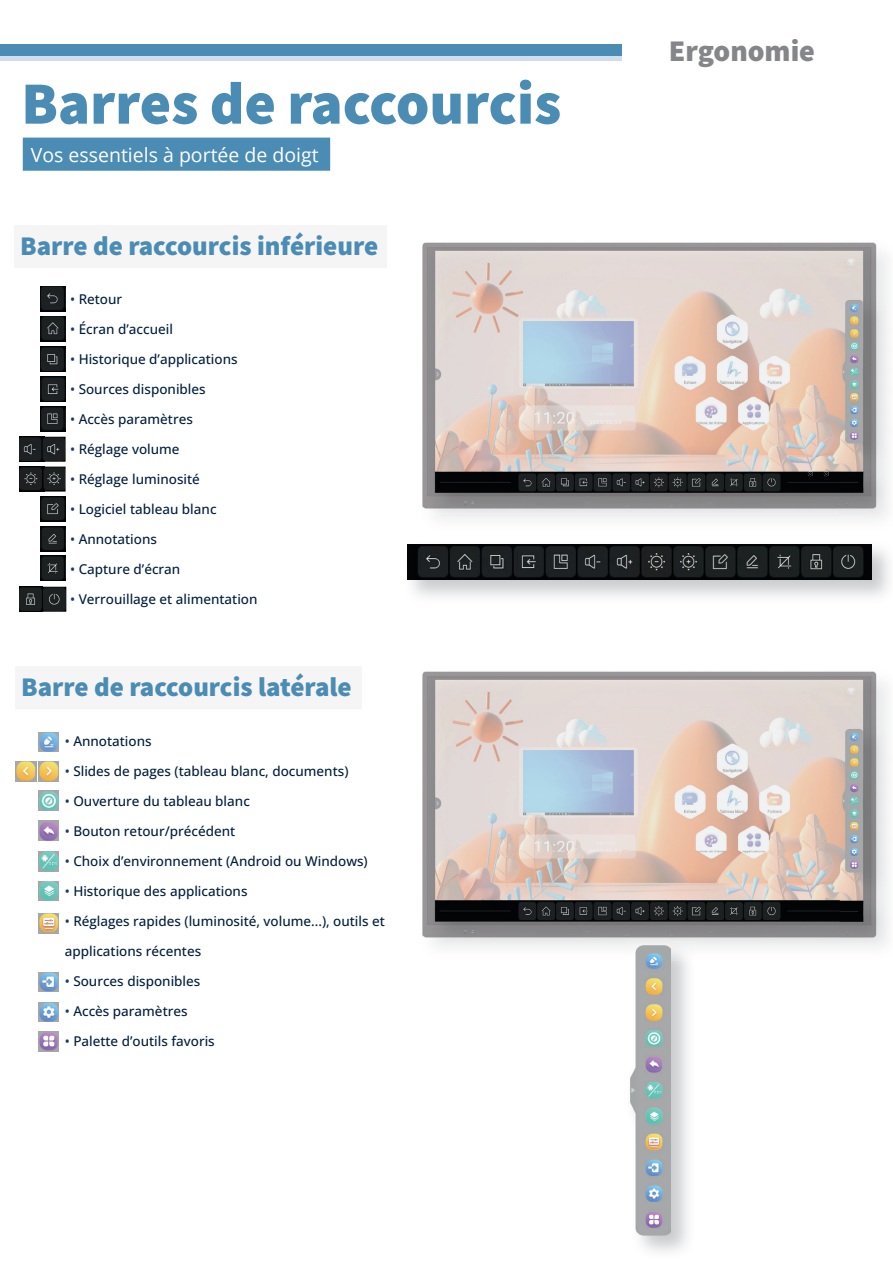
<style>
.page{position:relative;width:893px;height:1263px;background:#fff}
.page>*{position:absolute;margin:0;border:0;box-sizing:border-box;transform-origin:0 0}
.t1{font:900 60px "Source Sans Pro";color:#4b8cb4}
.t2{font:900 30px "Source Sans Pro";color:#848689}
.t3{font:900 27px "Source Sans Pro";color:#4b8cb4}
.t4{font:19.5px "Open Sans";color:#fff}
.t5{font:500 13.5px "Open Sans";color:#001d3d}
.s1{color:#1d3868}
</style>
<div class="page">
<div style="left:15px;top:225px;width:372px;height:43px;background:#f5f5f6"></div>
<div style="left:15px;top:666px;width:346px;height:43px;background:#f5f5f6"></div>
<div style="left:0;top:44px;width:622px;height:12px;background:#4b8cb4"></div>
<hr style="left:0;top:56px;width:622px;height:4px;background:#cfddee">
<img style="left:422px;top:242px;width:470px;height:271px">
<svg style="left:808px;top:471px;width:5px;height:5px"></svg>
<svg style="left:824px;top:471px;width:5px;height:5px"></svg>
<img style="left:407px;top:548px;width:482px;height:49px">
<img style="left:407px;top:544px;width:465px;height:35px">
<img style="left:40px;top:286px;width:26px;height:25px">
<img style="left:40px;top:316px;width:26px;height:25px">
<img style="left:40px;top:347px;width:26px;height:25px">
<img style="left:40px;top:377px;width:26px;height:25px">
<img style="left:40px;top:406px;width:26px;height:25px">
<img style="left:19px;top:437px;width:47px;height:25px">
<img style="left:19px;top:467px;width:47px;height:25px">
<img style="left:40px;top:496px;width:26px;height:25px">
<img style="left:40px;top:526px;width:26px;height:25px">
<img style="left:40px;top:556px;width:26px;height:25px">
<img style="left:19px;top:587px;width:47px;height:25px">
<img style="left:41px;top:587px;width:2px;height:25px">
<img style="left:40px;top:437px;width:4px;height:25px">
<img style="left:40px;top:467px;width:4px;height:25px">
<img style="left:422px;top:671px;width:470px;height:271px">
<img style="left:629px;top:940px;width:42px;height:302px">
<img style="left:38px;top:732px;width:21px;height:20px">
<img style="left:38px;top:761px;width:21px;height:20px">
<img style="left:38px;top:791px;width:21px;height:20px">
<img style="left:38px;top:821px;width:21px;height:20px">
<img style="left:38px;top:851px;width:21px;height:20px">
<img style="left:38px;top:881px;width:21px;height:20px">
<img style="left:38px;top:913px;width:21px;height:20px">
<img style="left:38px;top:972px;width:21px;height:20px">
<img style="left:38px;top:1002px;width:21px;height:20px">
<img style="left:38px;top:1031px;width:21px;height:20px">
<img style="left:16px;top:761px;width:20px;height:20px">
<div style="left:22px;top:137px;width:309px;height:34px;background:#4b8cb4"></div>
<h1 class="t1" style="left:21px;top:62px;width:541px">Barres de raccourcis</h1>
<h3 class="t4" style="left:31px;top:141px;width:289px">Vos essentiels à portée de doigt</h3>
<h3 class="t3" style="left:20px;top:228px;width:360px">Barre de raccourcis inférieure</h3>
<p class="t5" style="left:70px;top:289px;width:54px"><span class="s1">•</span> Retour</p>
<p class="t5" style="left:70px;top:319px;width:104px"><span class="s1">•</span> Écran d’accueil</p>
<p class="t5" style="left:70px;top:349px;width:169px"><span class="s1">•</span> Historique d’applications</p>
<p class="t5" style="left:70px;top:379px;width:137px"><span class="s1">•</span> Sources disponibles</p>
<p class="t5" style="left:70px;top:409px;width:124px"><span class="s1">•</span> Accès paramètres</p>
<p class="t5" style="left:70px;top:439px;width:111px"><span class="s1">•</span> Réglage volume</p>
<p class="t5" style="left:70px;top:469px;width:131px"><span class="s1">•</span> Réglage luminosité</p>
<p class="t5" style="left:70px;top:499px;width:148px"><span class="s1">•</span> Logiciel tableau blanc</p>
<p class="t5" style="left:70px;top:529px;width:88px"><span class="s1">•</span> Annotations</p>
<p class="t5" style="left:70px;top:559px;width:112px"><span class="s1">•</span> Capture d’écran</p>
<p class="t5" style="left:70px;top:589px;width:189px"><span class="s1">•</span> Verrouillage et alimentation</p>
<h3 class="t3" style="left:21px;top:669px;width:332px">Barre de raccourcis latérale</h3>
<p class="t5" style="left:65px;top:732px;width:88px"><span class="s1">•</span> Annotations</p>
<p class="t5" style="left:65px;top:762px;width:285px"><span class="s1">•</span> Slides de pages (tableau blanc, documents)</p>
<p class="t5" style="left:65px;top:792px;width:187px"><span class="s1">•</span> Ouverture du tableau blanc</p>
<p class="t5" style="left:65px;top:822px;width:172px"><span class="s1">•</span> Bouton retour/précédent</p>
<p class="t5" style="left:65px;top:852px;width:304px"><span class="s1">•</span> Choix d’environnement (Android ou Windows)</p>
<p class="t5" style="left:65px;top:882px;width:184px"><span class="s1">•</span> Historique des applications</p>
<p class="t5" style="left:65px;top:912px;width:322px"><span class="s1">•</span> Réglages rapides (luminosité, volume...), outils et</p>
<p class="t5" style="left:65px;top:942px;width:138px">applications récentes</p>
<p class="t5" style="left:65px;top:972px;width:137px"><span class="s1">•</span> Sources disponibles</p>
<p class="t5" style="left:65px;top:1002px;width:124px"><span class="s1">•</span> Accès paramètres</p>
<p class="t5" style="left:65px;top:1032px;width:151px"><span class="s1">•</span> Palette d’outils favoris</p>
<h2 class="t2" style="left:669px;top:30px;width:148px">Ergonomie</h2>
</div>
